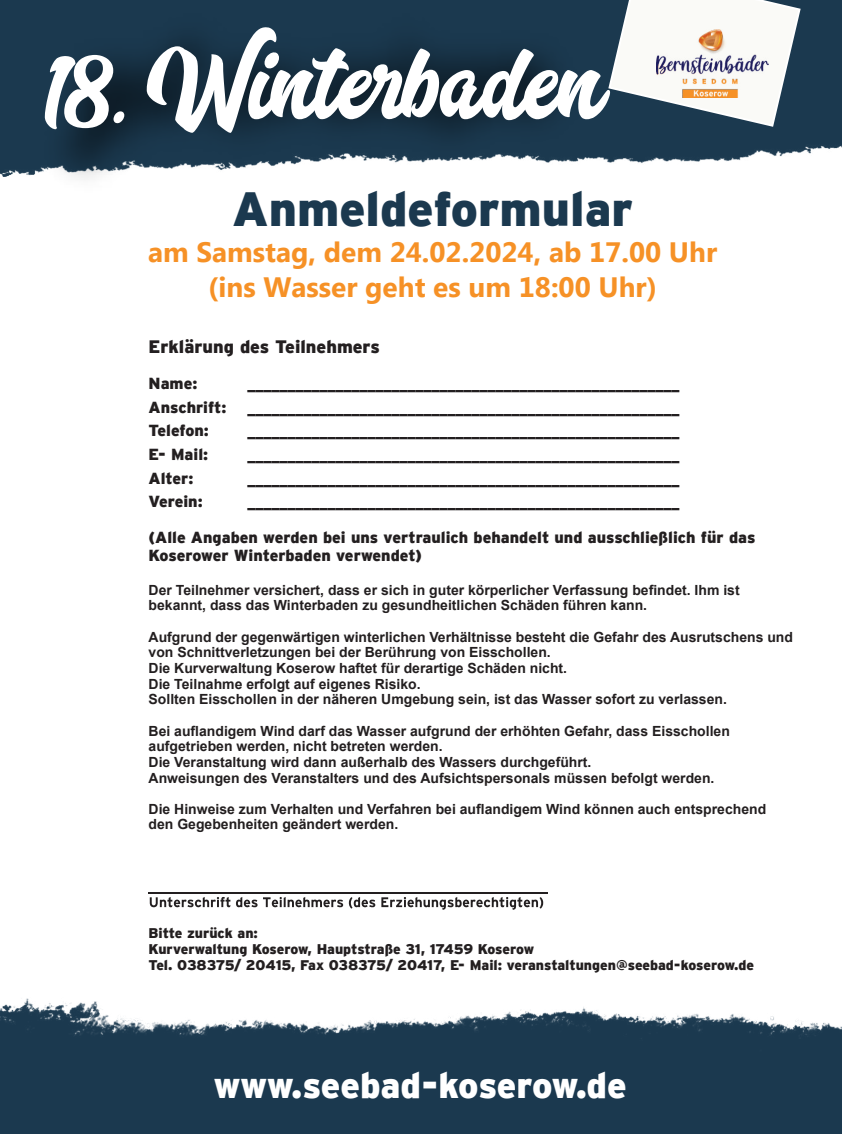
<style>
.page{position:relative;width:842px;height:1134px;background:#fff}
.page>*{position:absolute;margin:0;border:0;box-sizing:border-box;transform-origin:0 0}
.t1{font:100px "Aerokids";color:#fff}
.t2{font:900 48px "Interstate";color:#1b394f}
.t3{font:900 36px "Interstate";letter-spacing:-.005em;color:#fff}
.t4{font:700 28px/35.6px "Microsoft Tai Le";color:#f69126;text-align:center}
.t5{font:900 18px "Interstate";color:#231f20}
.t6{font:900 16px/18px "Interstate";color:#231f20}
.t7{font:700 14px/15.6px "Arial";color:#231f20}
.t8{font:900 14px/15.7px "Interstate";letter-spacing:-.005em;color:#231f20}
</style>
<div class="page">
<img style="left:667px;top:123px;width:175px;height:39px">
<img style="left:0;top:998px;width:842px;height:59px">
<div style="left:0;top:0;width:842px;height:123px;background:#1b394f"></div>
<div style="left:0;top:1057px;width:842px;height:77px;background:#1b394f"></div>
<img style="left:0;top:40px;width:667px;height:140px">
<svg style="left:607px;top:0;width:195px;height:128px"></svg>
<img style="left:656px;top:30px;width:112px;height:68px">
<svg style="left:149px;top:893px;width:399px;height:17px"></svg>
<h1 class="t1" style="left:45px;top:27px;width:560px">18. Winterbaden</h1>
<h2 class="t2" style="left:232px;top:182px;width:402px">Anmeldeformular</h2>
<h3 class="t4" style="left:148px;top:236px;width:571px">am Samstag, dem 24.02.2024, ab 17.00 Uhr (ins Wasser geht es um 18:00 Uhr)</h3>
<p class="t5" style="left:149px;top:336px;width:233px">Erklärung des Teilnehmers</p>
<p class="t6" style="left:149px;top:374px;width:50px">Name:</p>
<p class="t6" style="left:248px;top:374px;width:434px">______________________________________________________</p>
<p class="t6" style="left:149px;top:398px;width:79px">Anschrift:</p>
<p class="t6" style="left:248px;top:398px;width:433px">______________________________________________________</p>
<p class="t6" style="left:149px;top:422px;width:62px">Telefon:</p>
<p class="t6" style="left:248px;top:422px;width:433px">______________________________________________________</p>
<p class="t6" style="left:149px;top:445px;width:61px">E- Mail:</p>
<p class="t6" style="left:248px;top:445px;width:434px">______________________________________________________</p>
<p class="t6" style="left:149px;top:469px;width:46px">Alter:</p>
<p class="t6" style="left:248px;top:469px;width:433px">______________________________________________________</p>
<p class="t6" style="left:149px;top:492px;width:56px">Verein:</p>
<p class="t6" style="left:248px;top:492px;width:434px">______________________________________________________</p>
<p class="t6" style="left:149px;top:528px;width:608px">(Alle Angaben werden bei uns vertraulich behandelt und ausschließlich für das<br>Koserower Winterbaden verwendet)</p>
<p class="t7" style="left:149px;top:582px;width:593px">Der Teilnehmer versichert, dass er sich in guter körperlicher Verfassung befindet. Ihm ist bekannt, dass das Winterbaden zu gesundheitlichen Schäden führen kann.</p>
<p class="t7" style="left:149px;top:629px;width:646px">Aufgrund der gegenwärtigen winterlichen Verhältnisse besteht die Gefahr des Ausrutschens und von Schnittverletzungen bei der Berührung von Eisschollen.<br>Die Kurverwaltung Koserow haftet für derartige Schäden nicht.<br>Die Teilnahme erfolgt auf eigenes Risiko.<br>Sollten Eisschollen in der näheren Umgebung sein, ist das Wasser sofort zu verlassen.</p>
<p class="t7" style="left:149px;top:723px;width:583px">Bei auflandigem Wind darf das Wasser aufgrund der erhöhten Gefahr, dass Eisschollen aufgetrieben werden, nicht betreten werden.<br>Die Veranstaltung wird dann außerhalb des Wassers durchgeführt.<br>Anweisungen des Veranstalters und des Aufsichtspersonals müssen befolgt werden.</p>
<p class="t7" style="left:149px;top:801px;width:619px">Die Hinweise zum Verhalten und Verfahren bei auflandigem Wind können auch entsprechend den Gegebenheiten geändert werden.</p>
<p class="t8" style="left:149px;top:925px;width:607px">Bitte zurück an:<br>Kurverwaltung Koserow, Hauptstraße 31, 17459 Koserow<br>Tel. 038375/ 20415, Fax 038375/ 20417, E- Mail: veranstaltungen@seebad-koserow.de</p>
<h3 class="t3" style="left:214px;top:1064px;width:414px">www.seebad-koserow.de</h3>
</div>
